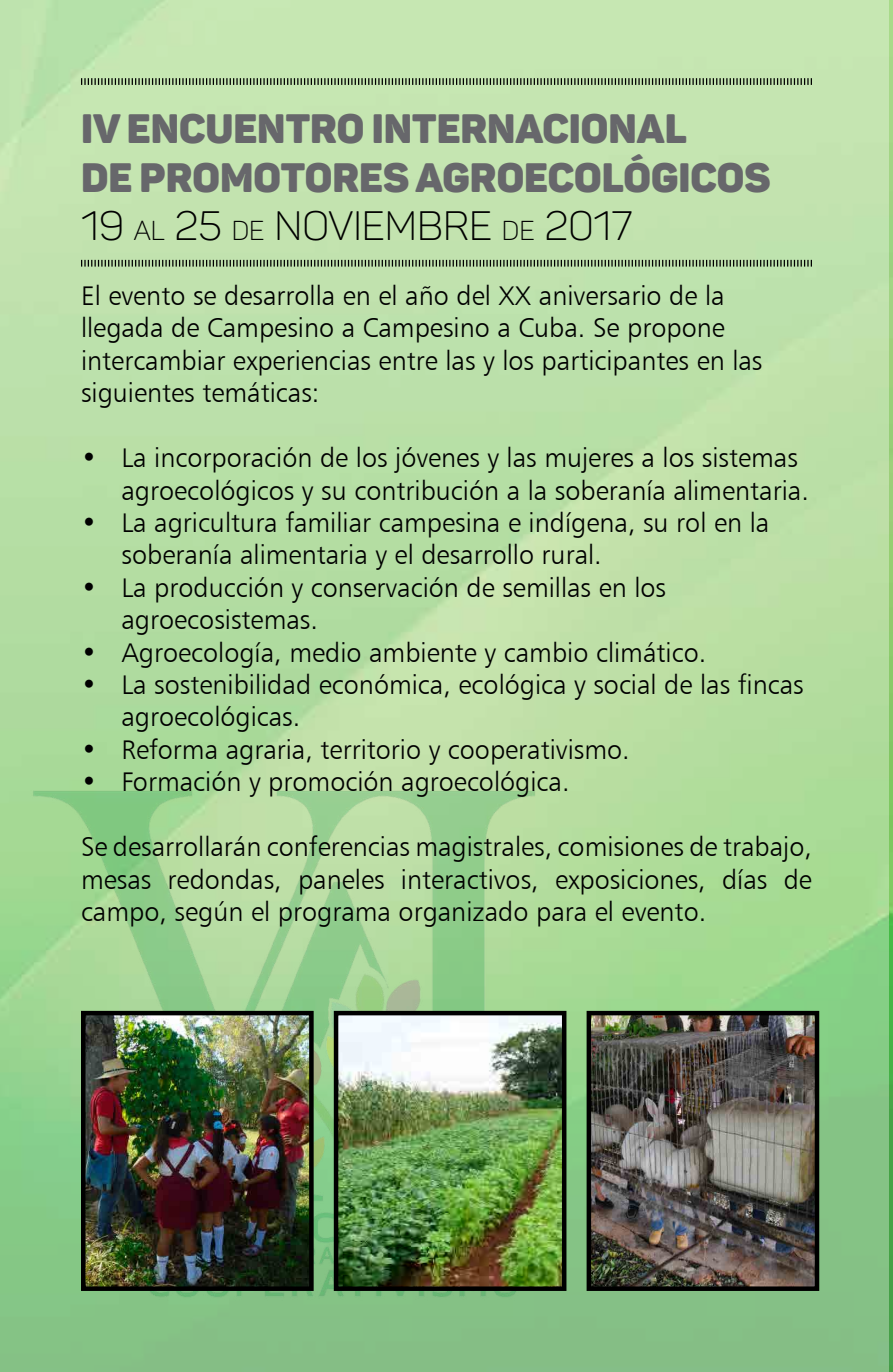
<style>
.page{position:relative;width:893px;height:1372px;background:#fff}
.page>*{position:absolute;margin:0;border:0;box-sizing:border-box;transform-origin:0 0}
.t1{font:40.5px/48.6px "Panton Black Caps";color:#67676b}
.t2{font:40.5px "Panton Light Caps";color:#000}
.t3{font:27px/32.4px "Humanist 777 BT Light B";color:#000}
.s1{font-size:27px}
</style>
<div class="page">
<img style="left:0;top:0;width:890px;height:1371px">
<img style="left:890px;top:0;width:3px;height:1371px">
<svg style="left:80px;top:258px;width:733px;height:10px;background:#8fa881"></svg>
<svg style="left:80px;top:77px;width:733px;height:9px;background:#8da57f"></svg>
<img style="left:0;top:714px;width:567px;height:657px">
<img style="left:86px;top:1015px;width:223px;height:270px">
<div style="left:81px;top:1010px;width:233px;height:280px;border:4px solid #000"></div>
<img style="left:339px;top:1015px;width:222px;height:270px">
<div style="left:334px;top:1010px;width:232px;height:280px;border:4px solid #000"></div>
<img style="left:592px;top:1015px;width:222px;height:270px">
<div style="left:587px;top:1010px;width:232px;height:280px;border:4px solid #000"></div>
<h1 class="t1" style="left:81px;top:104px;width:691px">IV ENCUENTRO INTERNACIONAL<br>DE PROMOTORES AGROECOLÓGICOS</h1>
<h1 class="t2" style="left:81px;top:201px;width:553px">19 <span class="s1">AL</span> 25 <span class="s1">DE</span> NOVIEMBRE <span class="s1">DE</span> 2017</h1>
<p class="t3" style="left:81px;top:279px;width:683px">El evento se desarrolla en el año del XX aniversario de la llegada de Campesino a Campesino a Cuba. Se propone intercambiar experiencias entre las y los participantes en las siguientes temáticas:</p>
<p class="t3" style="left:122px;top:441px;width:689px;text-indent:-40px">• La incorporación de los jóvenes y las mujeres a los sistemas agroecológicos y su contribución a la soberanía alimentaria.</p>
<p class="t3" style="left:122px;top:506px;width:649px;text-indent:-40px">• La agricultura familiar campesina e indígena, su rol en la soberanía alimentaria y el desarrollo rural.</p>
<p class="t3" style="left:122px;top:570px;width:546px;text-indent:-40px">• La producción y conservación de semillas en los agroecosistemas.</p>
<p class="t3" style="left:81px;top:635px;width:627px">• Agroecología, medio ambiente y cambio climático.</p>
<p class="t3" style="left:122px;top:668px;width:684px;text-indent:-40px">• La sostenibilidad económica, ecológica y social de las fincas agroecológicas.</p>
<p class="t3" style="left:81px;top:732px;width:550px">• Reforma agraria, territorio y cooperativismo.</p>
<p class="t3" style="left:81px;top:765px;width:490px">• Formación y promoción agroecológica.</p>
<p class="t3" style="left:81px;top:830px;width:732px;text-align:justify">Se desarrollarán conferencias magistrales, comisiones de trabajo, mesas redondas, paneles interactivos, exposiciones, días de campo, según el programa organizado para el evento.</p>
</div>
